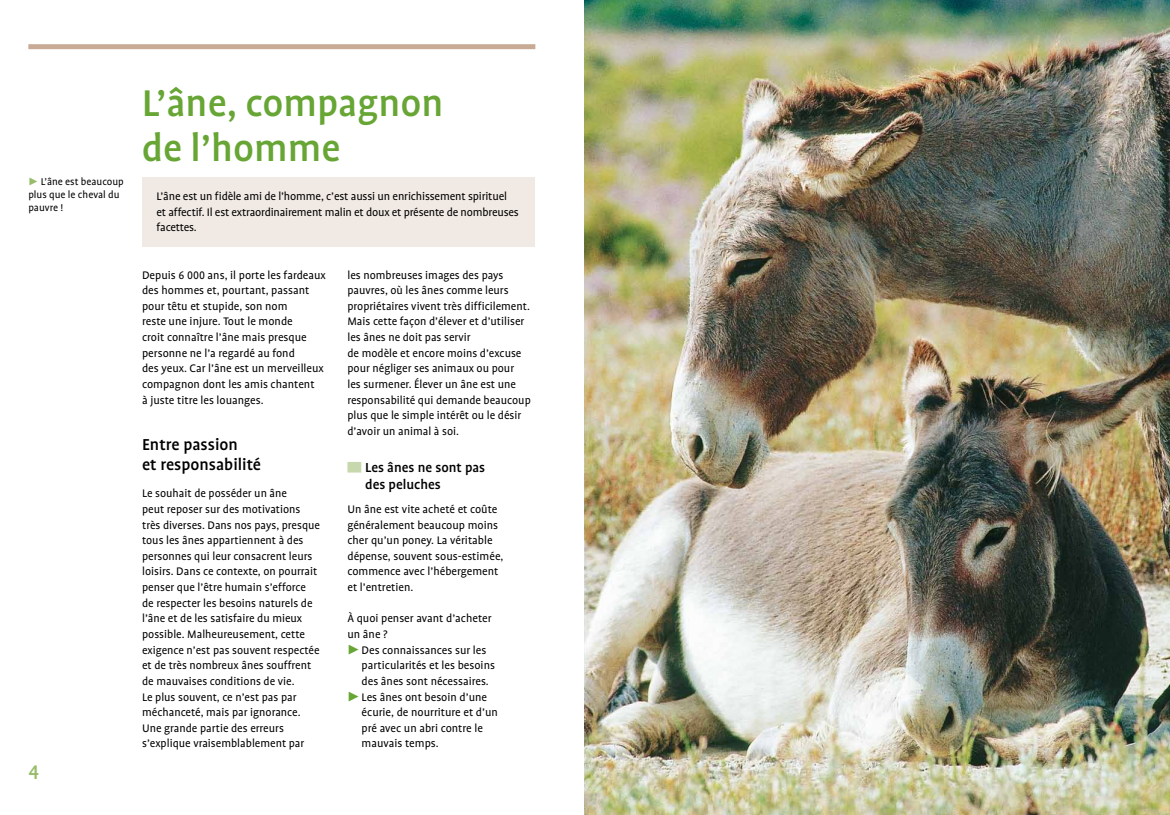
<style>
.page{position:relative;width:1170px;height:815px;background:#fff}
.page>*{position:absolute;margin:0;border:0;box-sizing:border-box;transform-origin:0 0}
.t1{font:500 42.5px/45px "UV Profile Tab";color:#67a534}
.t2{font:500 22.5px "UV Profile Tab";color:#97bc69}
.t3{font:500 18.12px/20px "UV Profile Tab";color:#000}
.t4{font:500 15px/17.5px "UV Profile Tab";color:#000}
.t5{font:12.5px/15.6px "UV Profile Tab";color:#000}
.t6{font:11.25px/13.1px "UV Profile Tab";color:#000}
</style>
<div class="page">
<div style="left:28px;top:44px;width:507px;height:5px;background:#c9ab95"></div>
<img style="left:585px;top:0;width:584px;height:815px">
<div style="left:142px;top:177px;width:392px;height:70px;background:#f1eae4"></div>
<div style="left:347px;top:462px;width:14px;height:11px;background:#c7d9ac"></div>
<p class="t6" style="left:28px;top:175px;width:97px;text-indent:12px">L’âne est beaucoup plus que le cheval du pauvre !</p>
<h2 class="t2" style="left:28px;top:760px;width:12px">4</h2>
<h1 class="t1" style="left:142px;top:80px;width:303px">L’âne, compagnon de l’homme</h1>
<p class="t5" style="left:157px;top:189px;width:363px">L’âne est un fidèle ami de l’homme, c’est aussi un enrichissement spirituel et affectif. Il est extraordinairement malin et doux et présente de nombreuses facettes.</p>
<p class="t5" style="left:142px;top:267px;width:185px">Depuis 6 000 ans, il porte les fardeaux des hommes et, pourtant, passant pour têtu et stupide, son nom<br>reste une injure. Tout le monde<br>croit connaître l’âne mais presque personne ne l’a regardé au fond<br>des yeux. Car l’âne est un merveilleux compagnon dont les amis chantent<br>à juste titre les louanges.</p>
<h3 class="t3" style="left:142px;top:435px;width:120px">Entre passion<br>et responsabilité</h3>
<p class="t5" style="left:142px;top:486px;width:179px">Le souhait de posséder un âne<br>peut reposer sur des motivations très diverses. Dans nos pays, presque tous les ânes appartiennent à des personnes qui leur consacrent leurs loisirs. Dans ce contexte, on pourrait penser que l’être humain s’efforce de respecter les besoins naturels de l’âne et de les satisfaire du mieux possible. Malheureusement, cette exigence n’est pas souvent respectée et de très nombreux ânes souffrent de mauvaises conditions de vie.<br>Le plus souvent, ce n’est pas par méchanceté, mais par ignorance.<br>Une grande partie des erreurs s’explique vraisemblablement par</p>
<p class="t5" style="left:347px;top:267px;width:185px">les nombreuses images des pays pauvres, où les ânes comme leurs propriétaires vivent très difficilement.<br>Mais cette façon d’élever et d’utiliser les ânes ne doit pas servir<br>de modèle et encore moins d’excuse pour négliger ses animaux ou pour<br>les surmener. Élever un âne est une responsabilité qui demande beaucoup plus que le simple intérêt ou le désir d’avoir un animal à soi.</p>
<p class="t4" style="left:365px;top:459px;width:122px">Les ânes ne sont pas des peluches</p>
<p class="t5" style="left:347px;top:501px;width:157px">Un âne est vite acheté et coûte généralement beaucoup moins cher qu’un poney. La véritable dépense, souvent sous-estimée, commence avec l’hébergement et l’entretien.</p>
<p class="t5" style="left:347px;top:611px;width:146px">À quoi penser avant d’acheter un âne ?</p>
<p class="t5" style="left:361px;top:642px;width:138px">Des connaissances sur les particularités et les besoins des ânes sont nécessaires.<br>Les ânes ont besoin d’une écurie, de nourriture et d’un pré avec un abri contre le mauvais temps.</p>
</div>
